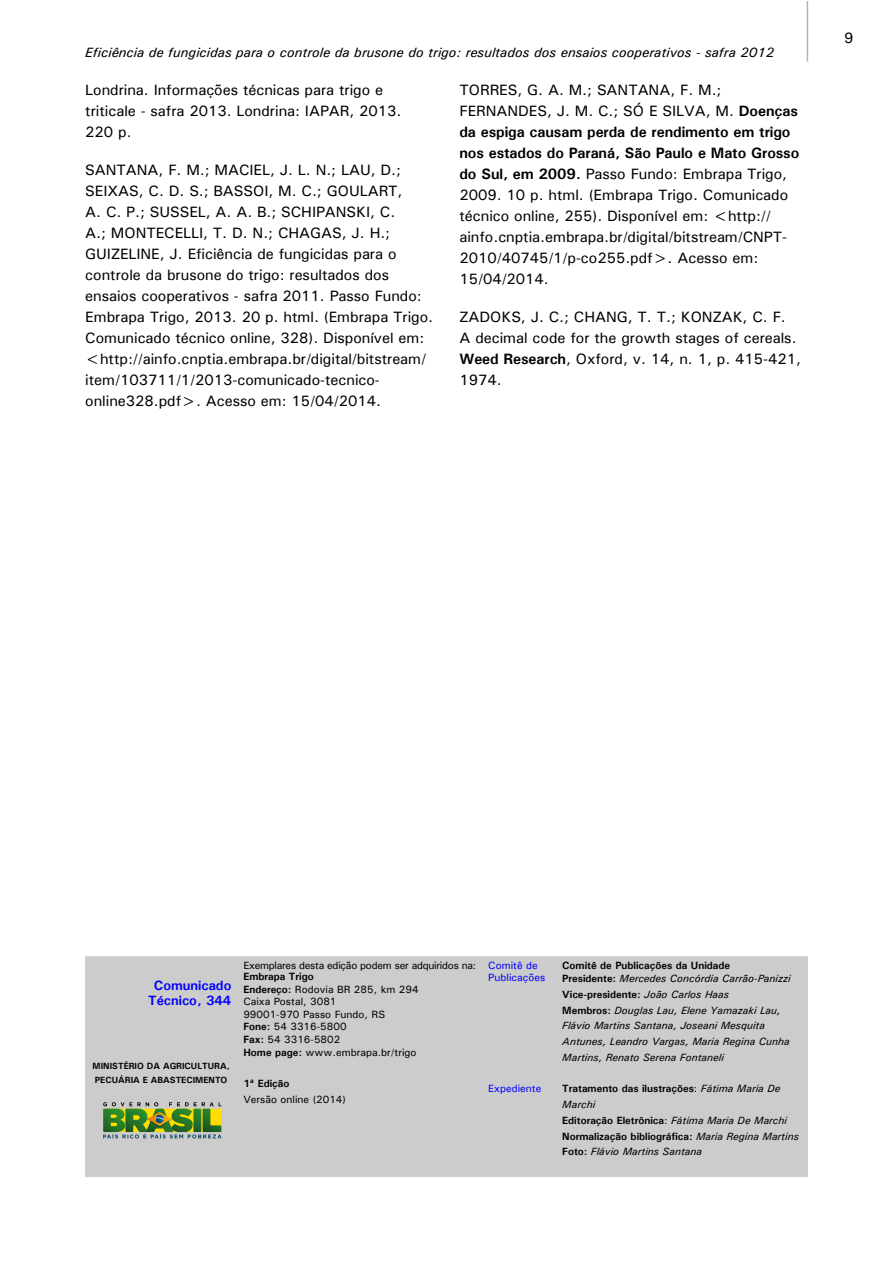
<style>
.page{position:relative;width:893px;height:1263px;background:#fff}
.page>*{position:absolute;margin:0;border:0;box-sizing:border-box;transform-origin:0 0}
.t1{font:500 15px/21px "Univers";letter-spacing:-.005em;color:#000}
.t2{font:italic 500 13.5px "Univers";color:#000}
.t3{font:700 13.5px/15px "Univers";color:#00f;text-align:center}
.t4{font:italic 500 10.5px/15.8px "Univers";color:#000}
.t5{font:500 10.5px/12.6px "Univers";color:#000}
.t6{font:700 10.5px/12.6px "Univers";color:#000}
.t7{font:500 10.5px "Univers";letter-spacing:-.025em;color:#000}
.t8{font:500 10.5px/12px "Univers";color:#00f}
.t9{font:700 9px/13.5px "Univers";color:#000}
.s1{font-weight:700}
.s2{font-weight:500;font-style:italic}
.s3{font-weight:700;font-style:normal}
.s4{font-style:normal}
</style>
<div class="page">
<hr style="left:807px;top:1px;width:1px;height:61px;background:#b1b3b4">
<div style="left:85px;top:956px;width:723px;height:221px;background:#ccc"></div>
<svg style="left:103px;top:1102px;width:119px;height:36px;background:#7d9a51"></svg>
<p class="t2" style="left:85px;top:44px;width:690px">Eficiência de fungicidas para o controle da brusone do trigo: resultados dos ensaios cooperativos - safra 2012</p>
<p class="t1" style="left:85px;top:80px;width:318px">Londrina. Informações técnicas para trigo e triticale - safra 2013. Londrina: IAPAR, 2013.<br>220 p.</p>
<p class="t1" style="left:85px;top:160px;width:349px">SANTANA, F. M.; MACIEL, J. L. N.; LAU, D.; SEIXAS, C. D. S.; BASSOI, M. C.; GOULART,<br>A. C. P.; SUSSEL, A. A. B.; SCHIPANSKI, C.<br>A.; MONTECELLI, T. D. N.; CHAGAS, J. H.; GUIZELINE, J. Eficiência de fungicidas para o controle da brusone do trigo: resultados dos ensaios cooperativos - safra 2011. Passo Fundo:<br>Embrapa Trigo, 2013. 20 p. html. (Embrapa Trigo.<br>Comunicado técnico online, 328). Disponível em: &lt;http://ainfo.cnptia.embrapa.br/digital/bitstream/ item/103711/1/2013-comunicado-tecnico&shy;online328.pdf&gt;. Acesso em: 15/04/2014.</p>
<p class="t1" style="left:459px;top:80px;width:341px">TORRES, G. A. M.; SANTANA, F. M.; FERNANDES, J. M. C.; SÓ E SILVA, M. <span class="s1">Doenças da espiga causam perda de rendimento em trigo nos estados do Paraná, São Paulo e Mato Grosso do Sul, em 2009.</span> Passo Fundo: Embrapa Trigo, 2009. 10 p. html. (Embrapa Trigo. Comunicado técnico online, 255). Disponível em: &lt;http:// ainfo.cnptia.embrapa.br/digital/bitstream/CNPT-2010/40745/1/p-co255.pdf&gt;. Acesso em:<br>15/04/2014.</p>
<p class="t1" style="left:459px;top:307px;width:343px">ZADOKS, J. C.; CHANG, T. T.; KONZAK, C. F.<br>A decimal code for the growth stages of cereals.<br><span class="s1">Weed Research</span>, Oxford, v. 14, n. 1, p. 415-421, 1974.</p>
<p class="t1" style="left:844px;top:27px;width:11px">9</p>
<p class="t3" style="left:148px;top:978px;width:85px">Comunicado<br>Técnico, 344</p>
<p class="t9" style="left:93px;top:1059px;width:139px">MINISTÉRIO DA AGRICULTURA,<br>PECUÁRIA E ABASTECIMENTO</p>
<p class="t7" style="left:243px;top:959px;width:234px">Exemplares desta edição podem ser adquiridos na:</p>
<p class="t5" style="left:243px;top:970px;width:177px"><span class="s1">Embrapa Trigo<br>Endereço:</span> Rodovia BR 285, km 294<br>Caixa Postal, 3081<br>99001-970 Passo Fundo, RS<br><span class="s1">Fone:</span> 54 3316-5800<br><span class="s1">Fax:</span> 54 3316-5802<br><span class="s1">Home page:</span> www.embrapa.br/trigo</p>
<p class="t6" style="left:243px;top:1077px;width:48px">1ª Edição</p>
<p class="t5" style="left:243px;top:1093px;width:104px">Versão online (2014)</p>
<p class="t8" style="left:488px;top:960px;width:58px">Comitê de<br>Publicações</p>
<p class="t8" style="left:488px;top:1082px;width:55px">Expediente</p>
<p class="t6" style="left:562px;top:959px;width:230px">Comitê de Publicações da Unidade<br>Presidente: <span class="s2">Mercedes Concórdia Carrão-Panizzi</span></p>
<p class="t4" style="left:562px;top:986px;width:229px"><span class="s3">Vice-presidente:</span> João Carlos Haas<br><span class="s3">Membros:</span> Douglas Lau, Elene Yamazaki Lau, Flávio Martins Santana, Joseani Mesquita Antunes, Leandro Vargas, Maria Regina Cunha Martins, Renato Serena Fontaneli</p>
<p class="t4" style="left:562px;top:1080px;width:238px"><span class="s3">Tratamento das ilustrações</span><span class="s4">:</span> Fátima Maria De Marchi<br><span class="s3">Editoração Eletrônica</span><span class="s4">:</span> Fátima Maria De Marchi <span class="s3">Normalização bibliográfica:</span> Maria Regina Martins <span class="s3">Foto:</span> Flávio Martins Santana</p>
</div>
